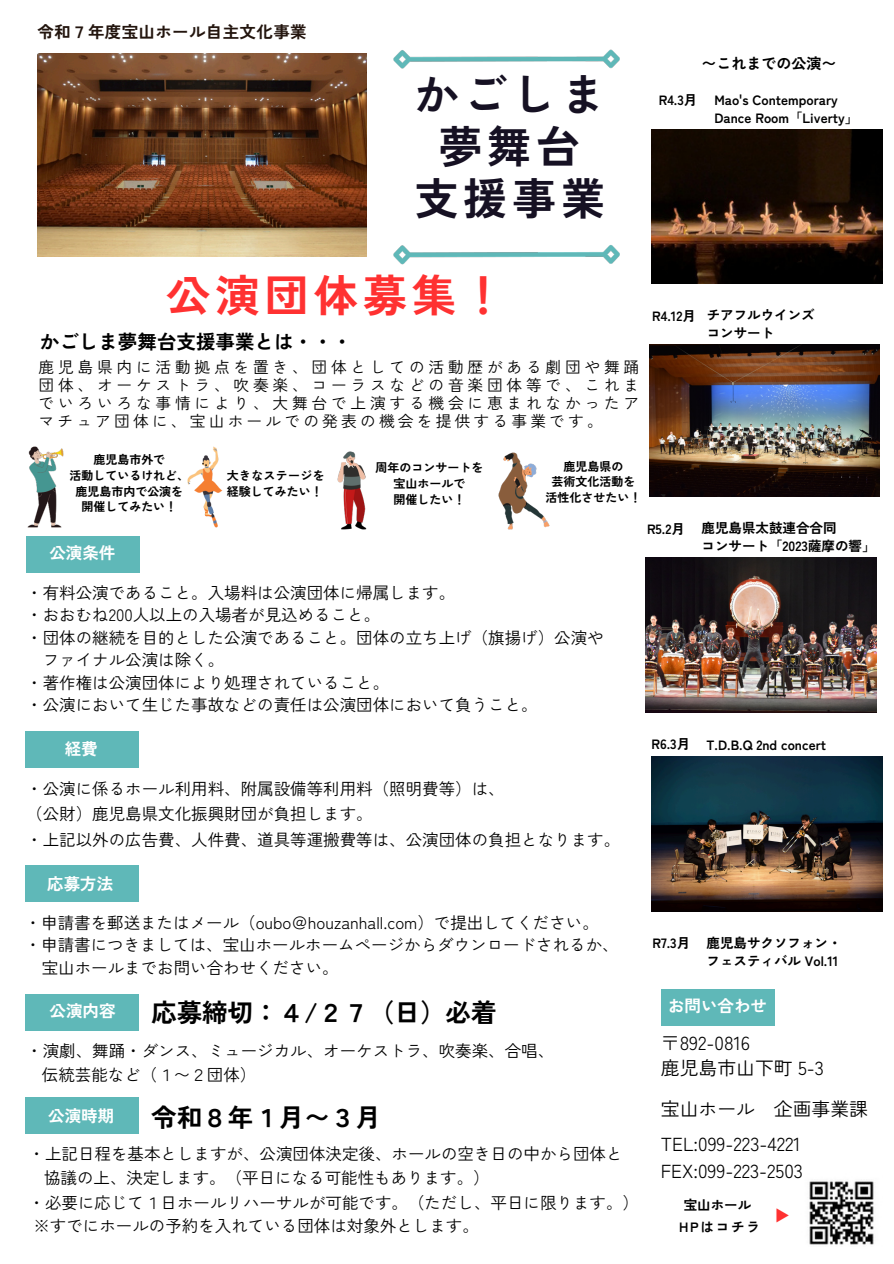
<style>
.page{position:relative;width:894px;height:1264px;background:#fff}
.page>*{position:absolute;margin:0;border:0;box-sizing:border-box;transform-origin:0 0}
.t1{font:700 44.25px "Zen Kaku Gothic New";letter-spacing:.11em;color:#ff3131}
.t2{font:700 44.1px/51.8px "Zen Kaku Gothic New";letter-spacing:.11em;color:#161123;text-align:center}
.t3{font:700 25.5px "Zen Kaku Gothic New";color:#000}
.t4{font:700 19.5px "Zen Kaku Gothic New";color:#000}
.t5{font:18.9px/24.5px "Zen Kaku Gothic New";color:#000}
.t6{font:16.5px "Zen Kaku Gothic New";color:#000}
.t7{font:700 16.5px "Zen Kaku Gothic New";color:#fff}
.t8{font:700 16.5px "Zen Kaku Gothic New";letter-spacing:.02em;color:#23150e}
.t9{font:15.75px/18px "Zen Kaku Gothic New";letter-spacing:.2em;color:#000;text-align:justify}
.t10{font:700 15px "Zen Kaku Gothic New";color:#000}
.t11{font:700 15px "Noto Sans CJ Ksc";color:#ff3131}
.t12{font:700 13.5px "Zen Kaku Gothic New";color:#000}
.t13{font:700 12px/15.8px "Zen Kaku Gothic New";color:#000;text-align:center}
.t14{font:700 12px/15.8px "Zen Kaku Gothic New";letter-spacing:.025em;color:#000}
</style>
<div class="page">
<img style="left:27px;top:446px;width:37px;height:82px">
<img style="left:187px;top:446px;width:36px;height:82px">
<img style="left:37px;top:54px;width:329px;height:202px">
<img style="left:809px;top:1181px;width:65px;height:64px">
<div style="left:25px;top:731px;width:113px;height:37px;background:#5fb8b8"></div>
<div style="left:25px;top:865px;width:113px;height:36px;background:#5fb8b8"></div>
<div style="left:25px;top:994px;width:113px;height:36px;background:#5fb8b8"></div>
<div style="left:25px;top:1097px;width:113px;height:37px;background:#5fb8b8"></div>
<div style="left:26px;top:536px;width:114px;height:36px;background:#5fb8b8"></div>
<img style="left:337px;top:451px;width:30px;height:79px">
<img style="left:498px;top:452px;width:52px;height:78px">
<img style="left:393px;top:49px;width:227px;height:20px">
<img style="left:393px;top:245px;width:227px;height:20px">
<div style="left:660px;top:989px;width:114px;height:36px;background:#5fb8b8"></div>
<img style="left:649px;top:345px;width:229px;height:152px">
<img style="left:645px;top:558px;width:231px;height:154px">
<img style="left:651px;top:130px;width:230px;height:153px">
<img style="left:651px;top:757px;width:231px;height:154px">
<p class="t8" style="left:37px;top:19px;width:271px">令和７年度宝山ホール自主文化事業</p>
<p class="t2" style="left:414px;top:66px;width:192px">かごしま夢舞台支援事業</p>
<p class="t10" style="left:701px;top:51px;width:136px">〜これまでの公演〜</p>
<p class="t12" style="left:658px;top:89px;width:40px">R4.3月</p>
<p class="t12" style="left:714px;top:89px;width:125px">Mao's Contemporary</p>
<p class="t12" style="left:714px;top:107px;width:145px">Dance Room「Liverty」</p>
<p class="t1" style="left:166px;top:261px;width:340px">公演団体募集！</p>
<p class="t4" style="left:40px;top:326px;width:313px">かごしま夢舞台支援事業とは・・・</p>
<p class="t9" style="left:39px;top:357px;width:602px">鹿児島県内に活動拠点を置き、団体としての活動歴がある劇団や舞踊団体、オーケストラ、吹奏楽、コーラスなどの音楽団体等で、これまでいろいろな事情により、大舞台で上演する機会に恵まれなかったアマチュア団体に、宝山ホールでの発表の機会を提供する事業です。</p>
<p class="t13" style="left:70px;top:451px;width:121px">鹿児島市外で<br>活動しているけれど、鹿児島市内で公演を開催してみたい！</p>
<p class="t14" style="left:227px;top:467px;width:99px">大きなステージを経験してみたい！</p>
<p class="t13" style="left:375px;top:459px;width:109px">周年のコンサートを宝山ホールで<br>開催したい！</p>
<h6 class="t13" style="left:545px;top:457px;width:97px">鹿児島県の<br>芸術文化活動を活性化させたい！</h6>
<p class="t7" style="left:49px;top:539px;width:67px">公演条件</p>
<p class="t6" style="left:26px;top:579px;width:430px">・有料公演であること。入場料は公演団体に帰属します。</p>
<h6 class="t6" style="left:26px;top:602px;width:355px">・おおむね200人以上の入場者が見込めること。</h6>
<p class="t6" style="left:26px;top:624px;width:579px">・団体の継続を目的とした公演であること。団体の立ち上げ（旗揚げ）公演や</p>
<p class="t6" style="left:43px;top:647px;width:183px">ファイナル公演は除く。</p>
<p class="t6" style="left:26px;top:669px;width:364px">・著作権は公演団体により処理されていること。</p>
<p class="t6" style="left:26px;top:692px;width:513px">・公演において生じた事故などの責任は公演団体において負うこと。</p>
<p class="t7" style="left:65px;top:735px;width:34px">経費</p>
<p class="t6" style="left:26px;top:775px;width:480px">・公演に係るホール利用料、附属設備等利用料（照明費等）は、</p>
<p class="t6" style="left:26px;top:800px;width:348px">（公財）鹿児島県文化振興財団が負担します。</p>
<p class="t6" style="left:26px;top:826px;width:595px">・上記以外の広告費、人件費、道具等運搬費等は、公演団体の負担となります。</p>
<p class="t12" style="left:652px;top:305px;width:45px">R4.12月</p>
<h6 class="t12" style="left:706px;top:305px;width:109px">チアフルウインズ</h6>
<p class="t12" style="left:706px;top:323px;width:69px">コンサート</p>
<p class="t12" style="left:646px;top:518px;width:39px">R5.2月</p>
<p class="t12" style="left:701px;top:518px;width:136px">鹿児島県太鼓連合合同</p>
<p class="t12" style="left:701px;top:536px;width:175px">コンサート「2023薩摩の響」</p>
<p class="t12" style="left:651px;top:733px;width:40px">R6.3月</p>
<p class="t12" style="left:706px;top:734px;width:121px">T.D.B.Q 2nd concert</p>
<p class="t7" style="left:47px;top:870px;width:67px">応募方法</p>
<p class="t6" style="left:25px;top:909px;width:575px">・申請書を郵送またはメール（oubo＠houzanhall.com）で提出してください。</p>
<p class="t6" style="left:25px;top:932px;width:595px">・申請書につきましては、宝山ホールホームページからダウンロードされるか、</p>
<h6 class="t6" style="left:42px;top:954px;width:298px">宝山ホールまでお問い合わせください。</h6>
<h5 class="t7" style="left:49px;top:998px;width:67px">公演内容</h5>
<h3 class="t7" style="left:668px;top:992px;width:100px">お問い合わせ</h3>
<h3 class="t6" style="left:26px;top:1037px;width:529px">・演劇、舞踊・ダンス、ミュージカル、オーケストラ、吹奏楽、合唱、</h3>
<p class="t5" style="left:660px;top:1029px;width:164px">〒892-0816<br>鹿児島市山下町 5-3</p>
<p class="t5" style="left:660px;top:1095px;width:209px">宝山ホール 企画事業課</p>
<p class="t5" style="left:660px;top:1130px;width:141px">TEL:099-223-4221</p>
<p class="t5" style="left:660px;top:1157px;width:144px">FEX:099-223-2503</p>
<h6 class="t12" style="left:652px;top:932px;width:39px">R7.3月</h6>
<p class="t12" style="left:706px;top:932px;width:136px">鹿児島サクソフォン・</p>
<p class="t12" style="left:706px;top:950px;width:133px">フェスティバル Vol.11</p>
<p class="t3" style="left:151px;top:992px;width:346px">応募締切：４/２７（日）必着</p>
<h6 class="t6" style="left:42px;top:1061px;width:216px">伝統芸能など（１〜２団体）</h6>
<p class="t3" style="left:151px;top:1097px;width:231px">令和８年１月〜３月</p>
<p class="t6" style="left:28px;top:1141px;width:595px">・上記日程を基本としますが、公演団体決定後、ホールの空き日の中から団体と</p>
<h1 class="t6" style="left:44px;top:1164px;width:447px">協議の上、決定します。（平日になる可能性もあります。）</h1>
<p class="t6" style="left:28px;top:1189px;width:612px">・必要に応じて１日ホールリハーサルが可能です。（ただし、平日に限ります。）</p>
<h1 class="t12" style="left:683px;top:1193px;width:69px">宝山ホール</h1>
<h4 class="t12" style="left:678px;top:1216px;width:82px">HPはコチラ</h4>
<p class="t7" style="left:48px;top:1102px;width:67px">公演時期</p>
<p class="t11" style="left:774px;top:1203px;width:16px">▶</p>
<p class="t6" style="left:33px;top:1212px;width:447px">※すでにホールの予約を入れている団体は対象外とします。</p>
</div>
